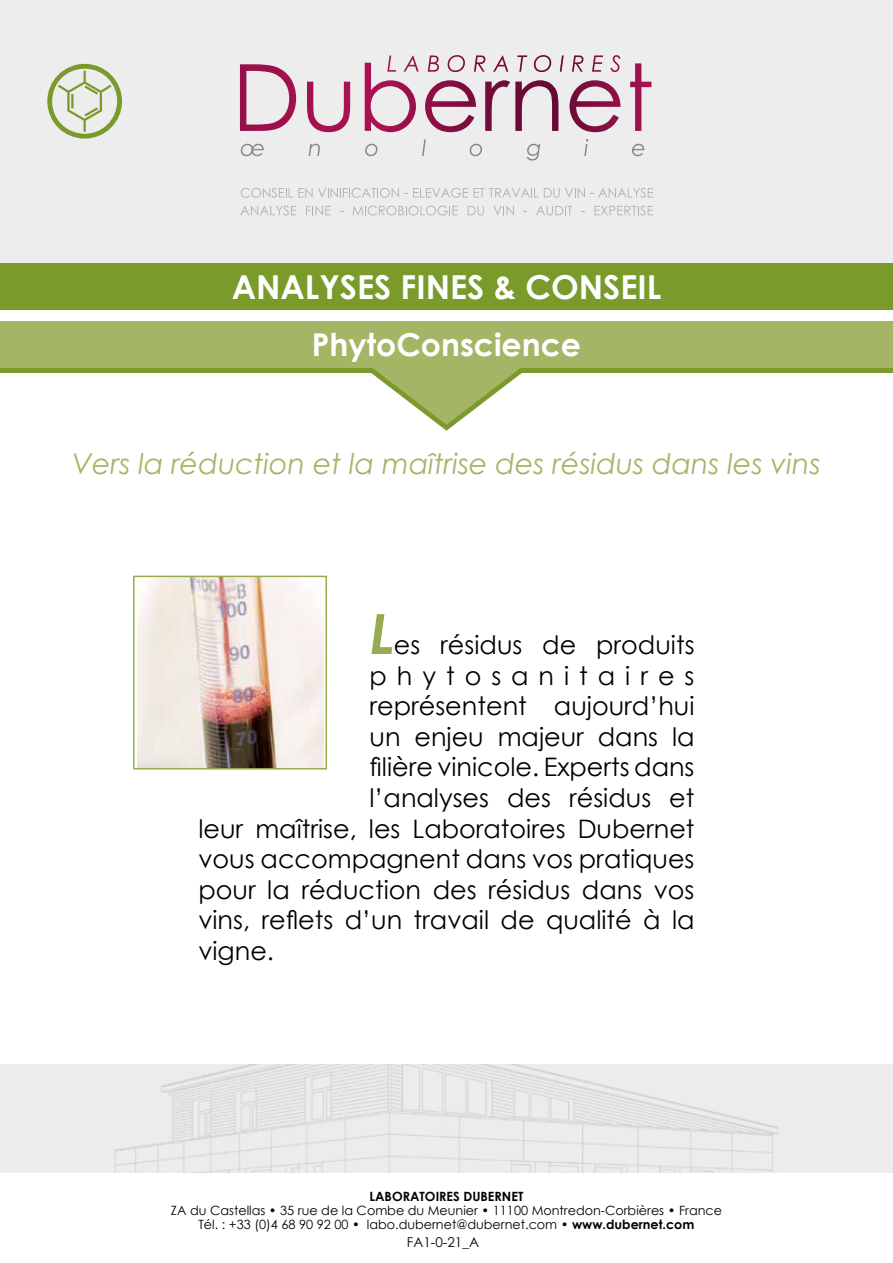
<style>
.page{position:relative;width:893px;height:1263px;background:#fff}
.page>*{position:absolute;margin:0;border:0;box-sizing:border-box;transform-origin:0 0}
.t1{font:700 33px "Century Gothic";color:#fff}
.t2{font:700 31.5px "Century Gothic";color:#fff}
.t3{font:italic 28.5px "Century Gothic";color:#a5b566}
.t4{font:25.5px "Century Gothic";color:#000}
.t5{font:25.5px "Century Gothic";letter-spacing:.39em;color:#000}
.t6{font:13.5px "Century Gothic";color:#000}
.t7{font:12.75px/14.2px "Century Gothic";color:#000;text-align:center}
.t8{font:700 12.75px "Century Gothic";color:#000}
.s1{font-weight:700;font-style:italic;font-size:55.5px;color:#97ab50}
.s2{font-weight:700}
</style>
<div class="page">
<div style="left:0;top:1064px;width:893px;height:108px;background:#ededed"></div>
<img style="left:114px;top:1064px;width:665px;height:108px">
<div style="left:0;top:0;width:893px;height:287px;background:#ededed"></div>
<svg style="left:240px;top:55px;width:411px;height:77px"></svg>
<svg style="left:241px;top:144px;width:23px;height:12px"></svg>
<svg style="left:309px;top:144px;width:11px;height:12px"></svg>
<svg style="left:365px;top:144px;width:12px;height:12px"></svg>
<svg style="left:422px;top:139px;width:4px;height:17px"></svg>
<svg style="left:470px;top:144px;width:12px;height:12px"></svg>
<svg style="left:527px;top:144px;width:13px;height:17px"></svg>
<svg style="left:584px;top:139px;width:4px;height:17px"></svg>
<svg style="left:632px;top:144px;width:12px;height:12px"></svg>
<svg style="left:241px;top:188px;width:412px;height:10px"></svg>
<svg style="left:240px;top:206px;width:56px;height:9px"></svg>
<svg style="left:306px;top:206px;width:25px;height:9px"></svg>
<svg style="left:353px;top:206px;width:105px;height:9px"></svg>
<svg style="left:468px;top:206px;width:16px;height:9px"></svg>
<svg style="left:493px;top:206px;width:21px;height:9px"></svg>
<svg style="left:536px;top:206px;width:36px;height:9px"></svg>
<svg style="left:594px;top:206px;width:59px;height:9px"></svg>
<svg style="left:0;top:367px;width:893px;height:5px;background:#829f36"></svg>
<div style="left:0;top:321px;width:893px;height:46px;background:#a5b566"></div>
<div style="left:0;top:264px;width:893px;height:46px;background:#7a9a2b"></div>
<img style="left:137px;top:579px;width:187px;height:187px">
<div style="left:133px;top:576px;width:194px;height:193px;border:2px solid #97ab50"></div>
<svg style="left:359px;top:367px;width:175px;height:64px"></svg>
<svg style="left:47px;top:64px;width:75px;height:75px"></svg>
<p class="t1" style="left:232px;top:262px;width:431px">ANALYSES FINES &amp; CONSEIL</p>
<p class="t2" style="left:312px;top:320px;width:271px">PhytoConscience</p>
<p class="t3" style="left:72px;top:444px;width:750px">Vers la réduction et la maîtrise des résidus dans les vins</p>
<p class="t4" style="left:370px;top:627px;width:326px"><span class="s1">L</span>es résidus de produits</p>
<p class="t5" style="left:369px;top:657px;width:326px">phytosanitaires</p>
<p class="t4" style="left:369px;top:688px;width:326px">représentent aujourd’hui</p>
<p class="t4" style="left:369px;top:719px;width:326px">un enjeu majeur dans la</p>
<p class="t4" style="left:369px;top:749px;width:326px">filière vinicole. Experts dans</p>
<p class="t4" style="left:369px;top:780px;width:326px">l’analyses des résidus et</p>
<p class="t4" style="left:198px;top:810px;width:498px">leur maîtrise, les Laboratoires Dubernet</p>
<p class="t4" style="left:198px;top:841px;width:498px">vous accompagnent dans vos pratiques</p>
<p class="t4" style="left:198px;top:872px;width:498px">pour la réduction des résidus dans vos</p>
<p class="t4" style="left:198px;top:902px;width:498px">vins, reflets d’un travail de qualité à la</p>
<p class="t4" style="left:198px;top:933px;width:77px">vigne.</p>
<p class="t8" style="left:370px;top:1186px;width:155px">LABORATOIRES DUBERNET</p>
<p class="t7" style="left:171px;top:1203px;width:553px">ZA du Castellas • 35 rue de la Combe du Meunier • 11100 Montredon-Corbières • France<br>Tél. : +33 (0)4 68 90 92 00 • labo.dubernet@dubernet.com • <span class="s2">www.dubernet.com</span></p>
<p class="t6" style="left:407px;top:1233px;width:74px">FA1-0-21_A</p>
</div>
